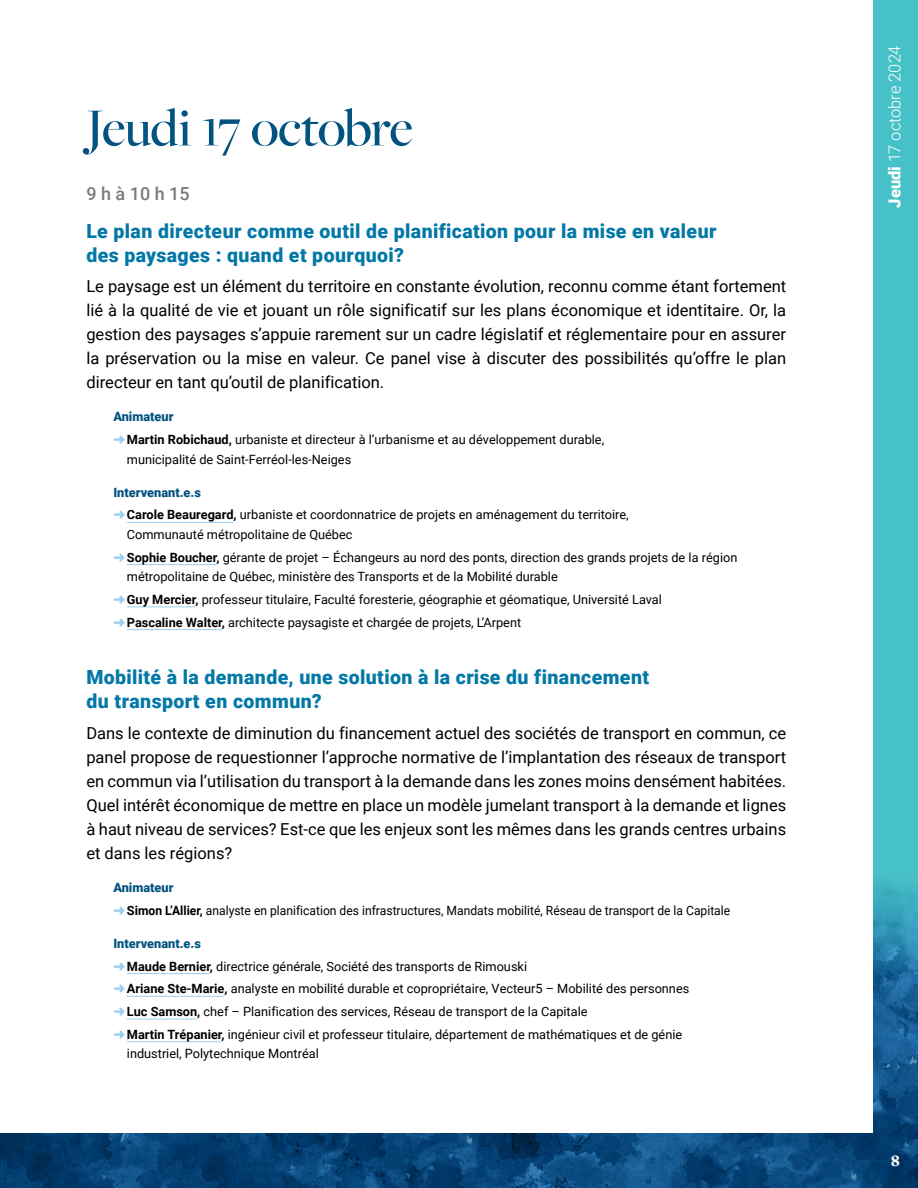
<style>
.page{position:relative;width:918px;height:1188px;background:#fff}
.page>*{position:absolute;margin:0;border:0;box-sizing:border-box;transform-origin:0 0}
.t1{font:500 55.5px "Freight Big Pro";letter-spacing:-.02em;color:#025380}
.t2{font:900 19.5px/24px "Roboto";letter-spacing:.02em;color:#0378a6}
.t3{font:500 18px "Roboto";color:#7c7b7b}
.t4{font:16.5px/24px "Roboto";color:#000;text-align:justify}
.t5{font:300 16.5px "Roboto";letter-spacing:-.005em;color:#fff}
.t6{font:900 16.5px "Freight Text Pro";color:#fff}
.t7{font:12.75px/22.8px "Roboto";color:#000}
.t8{font:12.75px/22.8px "Roboto";color:#000;scale:.95 1}
.s1{font-weight:900;color:#025380}
.s2{color:#99cef0}
.s3{font-weight:700}
.s4{font-weight:900}
</style>
<div class="page">
<svg style="left:0;top:1004px;width:918px;height:184px;background:#084578"></svg>
<div style="left:837px;top:0;width:81px;height:1004px;background:#47c1c8"></div>
<div style="left:0;top:0;width:873px;height:1133px;background:#fff"></div>
<hr style="left:127px;top:522px;width:107px;height:1px;background:#99cef0">
<hr style="left:127px;top:564px;width:89px;height:1px;background:#99cef0">
<hr style="left:127px;top:607px;width:68px;height:1px;background:#99cef0">
<hr style="left:127px;top:629px;width:95px;height:1px;background:#99cef0">
<hr style="left:127px;top:973px;width:83px;height:1px;background:#99cef0">
<hr style="left:127px;top:996px;width:97px;height:1px;background:#99cef0">
<hr style="left:127px;top:1019px;width:70px;height:1px;background:#99cef0">
<hr style="left:127px;top:1042px;width:95px;height:1px;background:#99cef0">
<h1 class="t1" style="left:86px;top:91px;width:328px">Jeudi 17 octobre</h1>
<h3 class="t3" style="left:86px;top:181px;width:105px">9 h à 10 h 15</h3>
<h2 class="t2" style="left:86px;top:218px;width:632px">Le plan directeur comme outil de planification pour la mise en valeur des paysages : quand et pourquoi?</h2>
<p class="t4" style="left:86px;top:274px;width:701px">Le paysage est un élément du territoire en constante évolution, reconnu comme étant fortement lié à la qualité de vie et jouant un rôle significatif sur les plans économique et identitaire. Or, la gestion des paysages s’appuie rarement sur un cadre législatif et réglementaire pour en assurer la préservation ou la mise en valeur. Ce panel vise à discuter des possibilités qu’offre le plan directeur en tant qu’outil de planification.</p>
<p class="t7" style="left:113px;top:405px;width:492px"><span class="s1">Animateur<br></span><span class="s2">➜</span><span class="s3">Martin Robichaud,</span> urbaniste et directeur à l’urbanisme et au développement durable,</p>
<p class="t7" style="left:127px;top:447px;width:226px">municipalité de Saint-Ferréol-les-Neiges</p>
<p class="t7" style="left:113px;top:480px;width:517px"><span class="s1">Intervenant.e.s<br></span><span class="s2">➜</span><span class="s3">Carole Beauregard,</span> urbaniste et coordonnatrice de projets en aménagement du territoire,</p>
<p class="t7" style="left:113px;top:522px;width:626px;text-indent:14px">Communauté métropolitaine de Québec<br><span class="s2">➜</span><span class="s3">Sophie Boucher,</span> gérante de projet – Échangeurs au nord des ponts, direction des grands projets de la région</p>
<p class="t7" style="left:113px;top:565px;width:550px;text-indent:14px">métropolitaine de Québec, ministère des Transports et de la Mobilité durable<br><span class="s2">➜</span><span class="s3">Guy Mercier,</span> professeur titulaire, Faculté foresterie, géographie et géomatique, Université Laval <span class="s2">➜</span><span class="s3">Pascaline Walter,</span> architecte paysagiste et chargée de projets, L’Arpent</p>
<h2 class="t2" style="left:86px;top:665px;width:564px">Mobilité à la demande, une solution à la crise du financement du transport en commun?</h2>
<p class="t4" style="left:86px;top:721px;width:701px">Dans le contexte de diminution du financement actuel des sociétés de transport en commun, ce panel propose de requestionner l’approche normative de l’implantation des réseaux de transport en commun via l’utilisation du transport à la demande dans les zones moins densément habitées.<br>Quel intérêt économique de mettre en place un modèle jumelant transport à la demande et lignes à haut niveau de services? Est-ce que les enjeux sont les mêmes dans les grands centres urbains et dans les régions?</p>
<p class="t8" style="left:113px;top:876px;width:651px"><span class="s1">Animateur<br></span><span class="s2">➜</span><span class="s3">Simon L’Allier,</span> analyste en planification des infrastructures, Mandats mobilité, Réseau de transport de la Capitale</p>
<p class="t7" style="left:113px;top:931px;width:577px"><span class="s1">Intervenant.e.s<br></span><span class="s2">➜</span><span class="s3">Maude Bernier,</span> directrice générale, Société des transports de Rimouski<br><span class="s2">➜</span><span class="s3">Ariane Ste-Marie,</span> analyste en mobilité durable et copropriétaire, Vecteur5 – Mobilité des personnes <span class="s2">➜</span><span class="s3">Luc Samson,</span> chef – Planification des services, Réseau de transport de la Capitale<br><span class="s2">➜</span><span class="s3">Martin Trépanier,</span> ingénieur civil et professeur titulaire, département de mathématiques et de génie</p>
<p class="t7" style="left:127px;top:1042px;width:194px">industriel, Polytechnique Montréal</p>
<p class="t5" style="left:883px;top:208px;width:164px;rotate:-90deg"><span class="s4">Jeudi</span> 17 octobre 2024</p>
<p class="t6" style="left:891px;top:1150px;width:11px">8</p>
</div>
